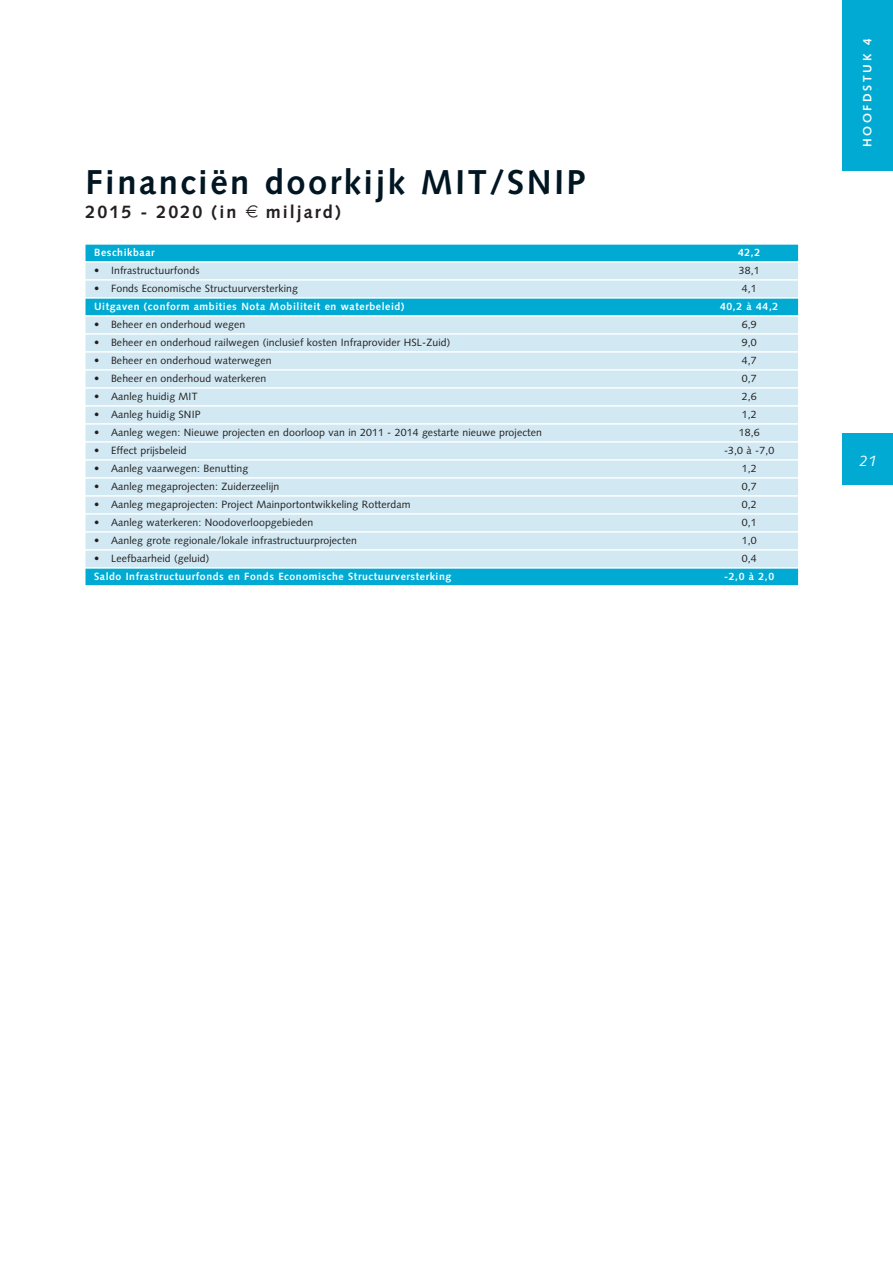
<style>
.page{position:relative;width:893px;height:1263px;background:#fff}
.page>*{position:absolute;margin:0;border:0;box-sizing:border-box;transform-origin:0 0}
.t1{font:700 34.5px "Syntax";letter-spacing:.07em;color:#001622}
.t2{font:700 18px "Syntax";letter-spacing:.11em;color:#231f1f}
.t3{font:italic 15px "Syntax";color:#fff}
.t4{font:700 12px "Syntax";letter-spacing:.22em;color:#fff}
.t5{font:10.5px "Syntax";letter-spacing:.01em;color:#231f1f}
.t6{font:700 10.5px "Syntax";letter-spacing:.055em;color:#fff}
.s1{font-family:"Euro Collection";font-weight:400}
</style>
<div class="page">
<div style="left:842px;top:434px;width:50px;height:51px;background:#00aad3"></div>
<div style="left:842px;top:0;width:50px;height:170px;background:#00aad3"></div>
<div style="left:85px;top:245px;width:713px;height:16px;background:#00aad3"></div>
<div style="left:85px;top:263px;width:713px;height:16px;background:#d2e8f2"></div>
<div style="left:85px;top:281px;width:713px;height:16px;background:#d2e8f2"></div>
<div style="left:85px;top:299px;width:713px;height:16px;background:#00aad3"></div>
<div style="left:85px;top:317px;width:713px;height:16px;background:#d2e8f2"></div>
<div style="left:85px;top:335px;width:713px;height:16px;background:#d2e8f2"></div>
<div style="left:85px;top:353px;width:713px;height:16px;background:#d2e8f2"></div>
<div style="left:85px;top:371px;width:713px;height:16px;background:#d2e8f2"></div>
<div style="left:85px;top:389px;width:713px;height:16px;background:#d2e8f2"></div>
<div style="left:85px;top:407px;width:713px;height:16px;background:#d2e8f2"></div>
<div style="left:85px;top:425px;width:713px;height:16px;background:#d2e8f2"></div>
<div style="left:85px;top:443px;width:713px;height:16px;background:#d2e8f2"></div>
<div style="left:85px;top:461px;width:713px;height:16px;background:#d2e8f2"></div>
<div style="left:85px;top:479px;width:713px;height:16px;background:#d2e8f2"></div>
<div style="left:85px;top:497px;width:713px;height:16px;background:#d2e8f2"></div>
<div style="left:85px;top:515px;width:713px;height:16px;background:#d2e8f2"></div>
<div style="left:85px;top:533px;width:713px;height:16px;background:#d2e8f2"></div>
<div style="left:85px;top:551px;width:713px;height:16px;background:#d2e8f2"></div>
<div style="left:85px;top:569px;width:713px;height:16px;background:#00aad3"></div>
<h1 class="t1" style="left:85px;top:169px;width:501px">Financiën doorkijk MIT/SNIP</h1>
<h2 class="t2" style="left:85px;top:205px;width:257px">2015 - 2020 (in <span class="s1">E</span> miljard)</h2>
<p class="t6" style="left:94px;top:248px;width:62px">Beschikbaar</p>
<p class="t6" style="left:738px;top:248px;width:24px">42,2</p>
<p class="t5" style="left:94px;top:266px;width:107px">• Infrastructuurfonds</p>
<p class="t5" style="left:738px;top:266px;width:22px">38,1</p>
<p class="t5" style="left:94px;top:284px;width:205px">• Fonds Economische Structuurversterking</p>
<p class="t5" style="left:741px;top:284px;width:16px">4,1</p>
<p class="t6" style="left:94px;top:302px;width:312px">Uitgaven (conform ambities Nota Mobiliteit en waterbeleid)</p>
<p class="t6" style="left:720px;top:302px;width:60px">40,2 à 44,2</p>
<p class="t5" style="left:94px;top:320px;width:153px">• Beheer en onderhoud wegen</p>
<p class="t5" style="left:741px;top:320px;width:16px">6,9</p>
<p class="t5" style="left:94px;top:338px;width:358px">• Beheer en onderhoud railwegen (inclusief kosten Infraprovider HSL-Zuid)</p>
<p class="t5" style="left:741px;top:338px;width:16px">9,0</p>
<p class="t5" style="left:94px;top:356px;width:179px">• Beheer en onderhoud waterwegen</p>
<p class="t5" style="left:741px;top:356px;width:16px">4,7</p>
<p class="t5" style="left:94px;top:374px;width:174px">• Beheer en onderhoud waterkeren</p>
<p class="t5" style="left:741px;top:374px;width:16px">0,7</p>
<p class="t5" style="left:94px;top:392px;width:105px">• Aanleg huidig MIT</p>
<p class="t5" style="left:741px;top:392px;width:16px">2,6</p>
<p class="t5" style="left:94px;top:410px;width:108px">• Aanleg huidig SNIP</p>
<p class="t5" style="left:741px;top:410px;width:16px">1,2</p>
<p class="t5" style="left:94px;top:428px;width:449px">• Aanleg wegen: Nieuwe projecten en doorloop van in 2011 - 2014 gestarte nieuwe projecten</p>
<p class="t5" style="left:738px;top:428px;width:22px">18,6</p>
<p class="t5" style="left:94px;top:446px;width:94px">• Effect prijsbeleid</p>
<p class="t5" style="left:724px;top:446px;width:52px">-3,0 à -7,0</p>
<p class="t5" style="left:94px;top:464px;width:156px">• Aanleg vaarwegen: Benutting</p>
<p class="t5" style="left:741px;top:464px;width:16px">1,2</p>
<p class="t5" style="left:94px;top:482px;width:187px">• Aanleg megaprojecten: Zuiderzeelijn</p>
<p class="t5" style="left:741px;top:482px;width:16px">0,7</p>
<p class="t5" style="left:94px;top:500px;width:318px">• Aanleg megaprojecten: Project Mainportontwikkeling Rotterdam</p>
<p class="t5" style="left:741px;top:500px;width:16px">0,2</p>
<p class="t5" style="left:94px;top:518px;width:221px">• Aanleg waterkeren: Noodoverloopgebieden</p>
<p class="t5" style="left:741px;top:518px;width:16px">0,1</p>
<p class="t5" style="left:94px;top:536px;width:264px">• Aanleg grote regionale/lokale infrastructuurprojecten</p>
<p class="t5" style="left:741px;top:536px;width:16px">1,0</p>
<p class="t5" style="left:94px;top:554px;width:117px">• Leefbaarheid (geluid)</p>
<p class="t5" style="left:741px;top:554px;width:16px">0,4</p>
<p class="t6" style="left:94px;top:572px;width:359px">Saldo Infrastructuurfonds en Fonds Economische Structuurversterking</p>
<p class="t6" style="left:724px;top:572px;width:52px">-2,0 à 2,0</p>
<p class="t4" style="left:862px;top:147px;width:110px;rotate:-90deg">HOOFDSTUK 4</p>
<h3 class="t3" style="left:859px;top:455px;width:19px">21</h3>
</div>
